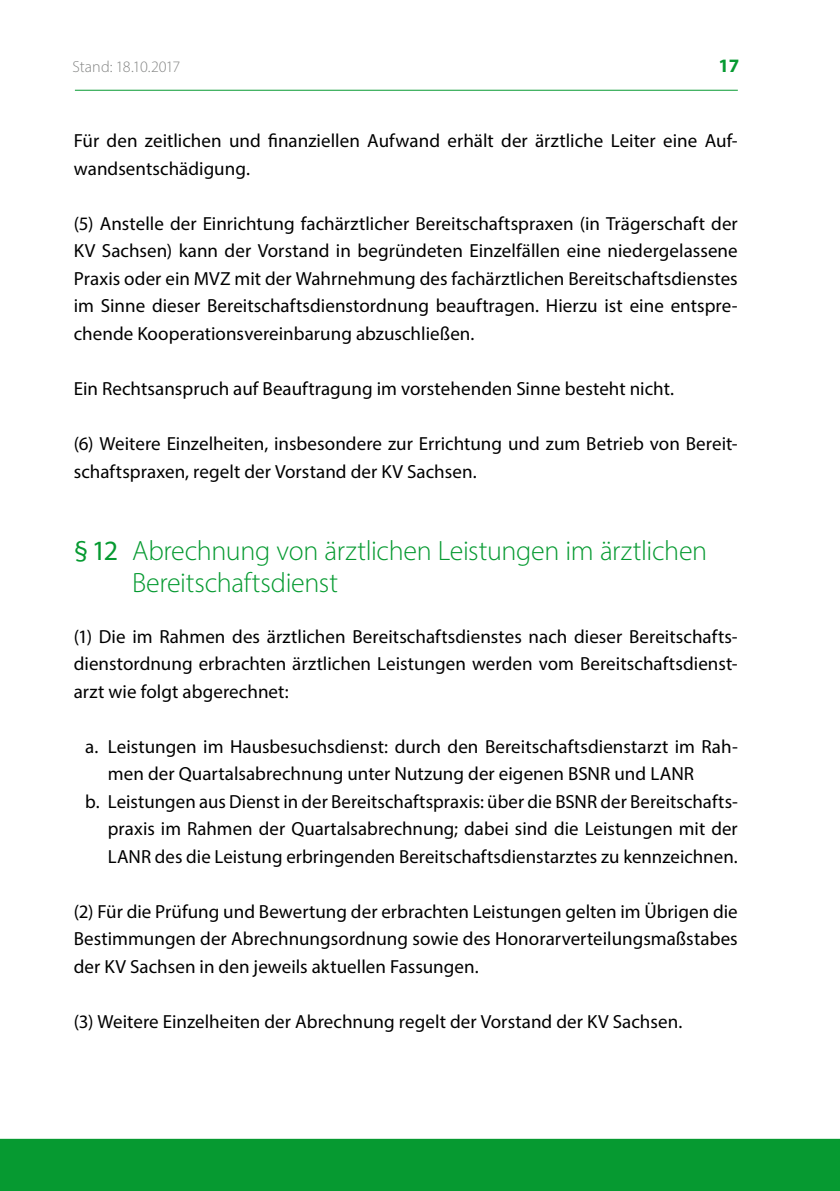
<style>
.page{position:relative;width:840px;height:1191px;background:#fff}
.page>*{position:absolute;margin:0;border:0;box-sizing:border-box;transform-origin:0 0}
.t1{font:300 28px/32px "Myriad Pro";letter-spacing:-.015em;color:#069a31}
.t2{font:19px/27.4px "Myriad Pro";letter-spacing:.005em;color:#000;text-align:justify}
.t3{font:700 19px "Myriad Pro";color:#069a31}
.t4{font:300 16px "Myriad Pro";letter-spacing:-.015em;color:#868786}
.s1{font-weight:400}
</style>
<div class="page">
<hr style="left:75px;top:90px;width:662px;height:1px;background:#069a31">
<div style="left:0;top:1138px;width:839px;height:53px;background:#069a31"></div>
<p class="t4" style="left:73px;top:57px;width:109px">Stand: 18.10.2017</p>
<p class="t3" style="left:718px;top:53px;width:22px">17</p>
<p class="t2" style="left:74px;top:127px;width:665px">Für den zeitlichen und finanziellen Aufwand erhält der ärztliche Leiter eine Auf&shy;wandsentschädigung.</p>
<p class="t2" style="left:74px;top:210px;width:665px">(5) Anstelle der Einrichtung fachärztlicher Bereitschaftspraxen (in Trägerschaft der KV Sachsen) kann der Vorstand in begründeten Einzelfällen eine niedergelassene Praxis oder ein MVZ mit der Wahrnehmung des fachärztlichen Bereitschaftsdienstes im Sinne dieser Bereitschaftsdienstordnung beauftragen. Hierzu ist eine entspre&shy;chende Kooperationsvereinbarung abzuschließen.</p>
<p class="t2" style="left:74px;top:375px;width:601px">Ein Rechtsanspruch auf Beauftragung im vorstehenden Sinne besteht nicht.</p>
<p class="t2" style="left:74px;top:430px;width:665px">(6) Weitere Einzelheiten, insbesondere zur Errichtung und zum Betrieb von Bereit&shy;schaftspraxen, regelt der Vorstand der KV Sachsen.</p>
<h1 class="t1" style="left:132px;top:534px;width:576px;text-indent:-58px"><span class="s1">§12</span> Abrechnung von ärztlichen Leistungen im ärztlichen<br>Bereitschaftsdienst</h1>
<p class="t2" style="left:74px;top:622px;width:665px">(1) Die im Rahmen des ärztlichen Bereitschaftsdienstes nach dieser Bereitschafts&shy;dienstordnung erbrachten ärztlichen Leistungen werden vom Bereitschaftsdienst&shy;arzt wie folgt abgerechnet:</p>
<p class="t2" style="left:85px;top:732px;width:653px">a. Leistungen im Hausbesuchsdienst: durch den Bereitschaftsdienstarzt im Rah-</p>
<p class="t2" style="left:108px;top:760px;width:587px">men der Quartalsabrechnung unter Nutzung der eigenen BSNR und LANR</p>
<p class="t2" style="left:85px;top:787px;width:652px">b. Leistungen aus Dienst in der Bereitschaftspraxis: über die BSNR der Bereitschafts-</p>
<p class="t2" style="left:108px;top:815px;width:631px">praxis im Rahmen der Quartalsabrechnung; dabei sind die Leistungen mit der</p>
<p class="t2" style="left:108px;top:842px;width:631px">LANR des die Leistung erbringenden Bereitschaftsdienstarztes zu kennzeichnen.</p>
<p class="t2" style="left:74px;top:897px;width:665px">(2) Für die Prüfung und Bewertung der erbrachten Leistungen gelten im Übrigen die Bestimmungen der Abrechnungsordnung sowie des Honorarverteilungsmaßstabes der KV Sachsen in den jeweils aktuellen Fassungen.</p>
<p class="t2" style="left:74px;top:1007px;width:609px">(3) Weitere Einzelheiten der Abrechnung regelt der Vorstand der KV Sachsen.</p>
</div>
